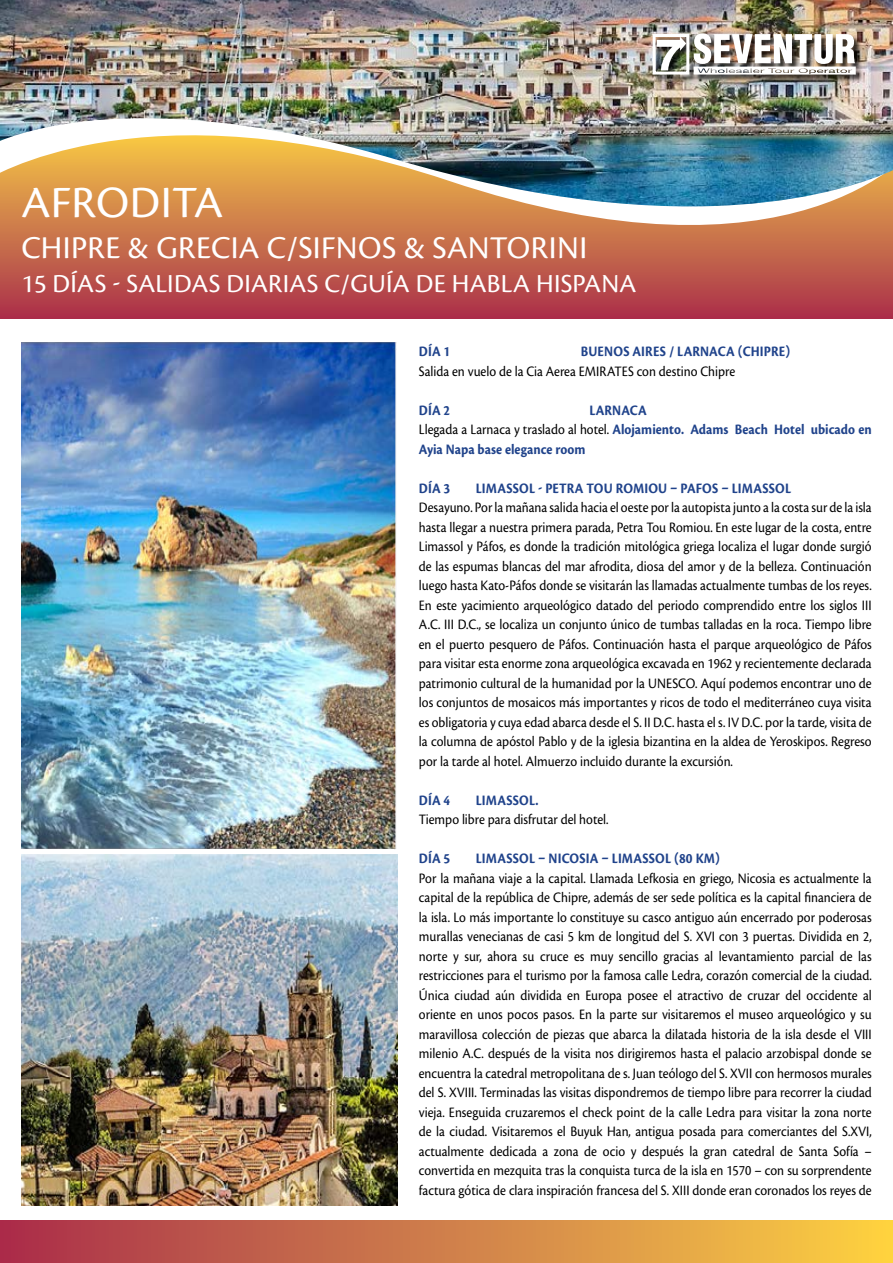
<style>
.page{position:relative;width:893px;height:1263px;background:#fff}
.page>*{position:absolute;margin:0;border:0;box-sizing:border-box;transform-origin:0 0}
.t1{font:46.5px "Cronos Pro";letter-spacing:.005em;color:#fff}
.t2{font:33px "Cronos Pro";letter-spacing:.01em;color:#fff}
.t3{font:27px "Cronos Pro";letter-spacing:.01em;color:#fff}
.t4{font:15px/19.5px "Cronos Pro";color:#000;scale:.9 1}
.t5{font:700 15px/19.5px "Cronos Pro";letter-spacing:.01em;color:#20438b;scale:.9 1}
.s1{font-weight:400;color:#000}
</style>
<div class="page">
<div style="left:0;top:125px;width:893px;height:194px;background:#b03849"></div>
<svg style="left:0;top:208px;width:893px;height:88px;background:#c56c51"></svg>
<img style="left:0;top:0;width:893px;height:208px">
<div style="left:0;top:1220px;width:893px;height:43px;background:linear-gradient(to right,#a82e4d,#fbd144)"></div>
<img style="left:21px;top:342px;width:376px;height:507px">
<img style="left:21px;top:855px;width:377px;height:350px">
<div style="left:653px;top:34px;width:211px;height:49px;background:#000;opacity:.77"></div>
<div style="left:653px;top:34px;width:36px;height:41px;border:3px solid #fff"></div>
<svg style="left:657px;top:37px;width:29px;height:33px"></svg>
<img style="left:694px;top:33px;width:162px;height:42px">
<h1 class="t1" style="left:21px;top:176px;width:203px">afrodita</h1>
<h2 class="t2" style="left:21px;top:228px;width:567px">chipre &amp; grecia c/sifnos &amp; santorini</h2>
<h3 class="t3" style="left:21px;top:268px;width:616px">15 días - salidas diarias c/guía de habla hispana</h3>
<p class="t5" style="left:419px;top:342px;width:36px">DÍA 1</p>
<p class="t5" style="left:581px;top:342px;width:234px">BUENOS AIRES / LARNACA (CHIPRE)</p>
<p class="t4" style="left:419px;top:361px;width:205px">Salida en vuelo de la Cia Aerea EMIRATES</p>
<p class="t4" style="left:637px;top:361px;width:111px">con destino Chipre</p>
<p class="t5" style="left:419px;top:400px;width:36px">DÍA 2</p>
<p class="t5" style="left:419px;top:400px;width:505px;text-indent:170px">LARNACA<br><span class="s1">Llegada a Larnaca y traslado al hotel.</span> Alojamiento. Adams Beach Hotel ubicado en<br>Ayia Napa base elegance room</p>
<p class="t5" style="left:419px;top:478px;width:36px">DÍA 3</p>
<p class="t5" style="left:476px;top:478px;width:352px">LIMASSOL - PETRA TOU ROMIOU – PAFOS – LIMASSOL</p>
<p class="t4" style="left:419px;top:498px;width:505px">Desayuno. Por la mañana salida hacia el oeste por la autopista junto a la costa sur de la isla hasta llegar a nuestra primera parada, Petra Tou Romiou. En este lugar de la costa, entre Limassol y Páfos, es donde la tradición mitológica griega localiza el lugar donde surgió de las espumas blancas del mar afrodita, diosa del amor y de la belleza. Continuación luego hasta Kato-Páfos donde se visitarán las llamadas actualmente tumbas de los reyes.<br>En este yacimiento arqueológico datado del periodo comprendido entre los siglos III A.C. III D.C., se localiza un conjunto único de tumbas talladas en la roca. Tiempo libre en el puerto pesquero de Páfos. Continuación hasta el parque arqueológico de Páfos para visitar esta enorme zona arqueológica excavada en 1962 y recientemente declarada patrimonio cultural de la humanidad por la UNESCO</p>
<p class="t4" style="left:419px;top:673px;width:505px;text-align:justify;text-indent:276px">. Aquí podemos encontrar uno de los conjuntos de mosaicos más importantes y ricos de todo el mediterráneo cuya visita es obligatoria y cuya edad abarca desde el S. II D.C. hasta el s. IV D.C. por la tarde, visita de la columna de apóstol Pablo y de la iglesia bizantina en la aldea de Yeroskipos. Regreso por la tarde al hotel. Almuerzo incluido durante la excursión.</p>
<p class="t5" style="left:419px;top:790px;width:36px">DÍA 4</p>
<p class="t5" style="left:476px;top:790px;width:71px">LIMASSOL.</p>
<p class="t4" style="left:419px;top:810px;width:212px">Tiempo libre para disfrutar del hotel.</p>
<p class="t5" style="left:419px;top:849px;width:36px">DÍA 5</p>
<p class="t5" style="left:476px;top:849px;width:273px">LIMASSOL – NICOSIA – LIMASSOL (80 KM)</p>
<p class="t4" style="left:419px;top:868px;width:505px">Por la mañana viaje a la capital. Llamada Lefkosia en griego, Nicosia es actualmente la capital de la república de Chipre, además de ser sede política es la capital financiera de la isla. Lo más importante lo constituye su casco antiguo aún encerrado por poderosas murallas venecianas de casi 5 km de longitud del S. XVI con 3 puertas. Dividida en 2, norte y sur, ahora su cruce es muy sencillo gracias al levantamiento parcial de las restricciones para el turismo por la famosa calle Ledra, corazón comercial de la ciudad.<br>Única ciudad aún dividida en Europa posee el atractivo de cruzar del occidente al oriente en unos pocos pasos. En la parte sur visitaremos el museo arqueológico y su maravillosa colección de piezas que abarca la dilatada historia de la isla desde el VIII milenio A.C. después de la visita nos dirigiremos hasta el palacio arzobispal donde se encuentra la catedral metropolitana de s. Juan teólogo del S. XVII con hermosos murales del S. XVIII . Terminadas las visitas dispondremos de tiempo libre para recorrer la ciudad vieja. Enseguida cruzaremos el check point de la calle Ledra para visitar la zona norte de la ciudad. Visitaremos el Buyuk Han, antigua posada para comerciantes del S.XVI, actualmente dedicada a zona de ocio y después la gran catedral de Santa Sofía – convertida en mezquita tras la conquista turca de la isla en 1570 – con su sorprendente factura gótica de clara inspiración francesa del S. XIII donde eran coronados los reyes de</p>
</div>
